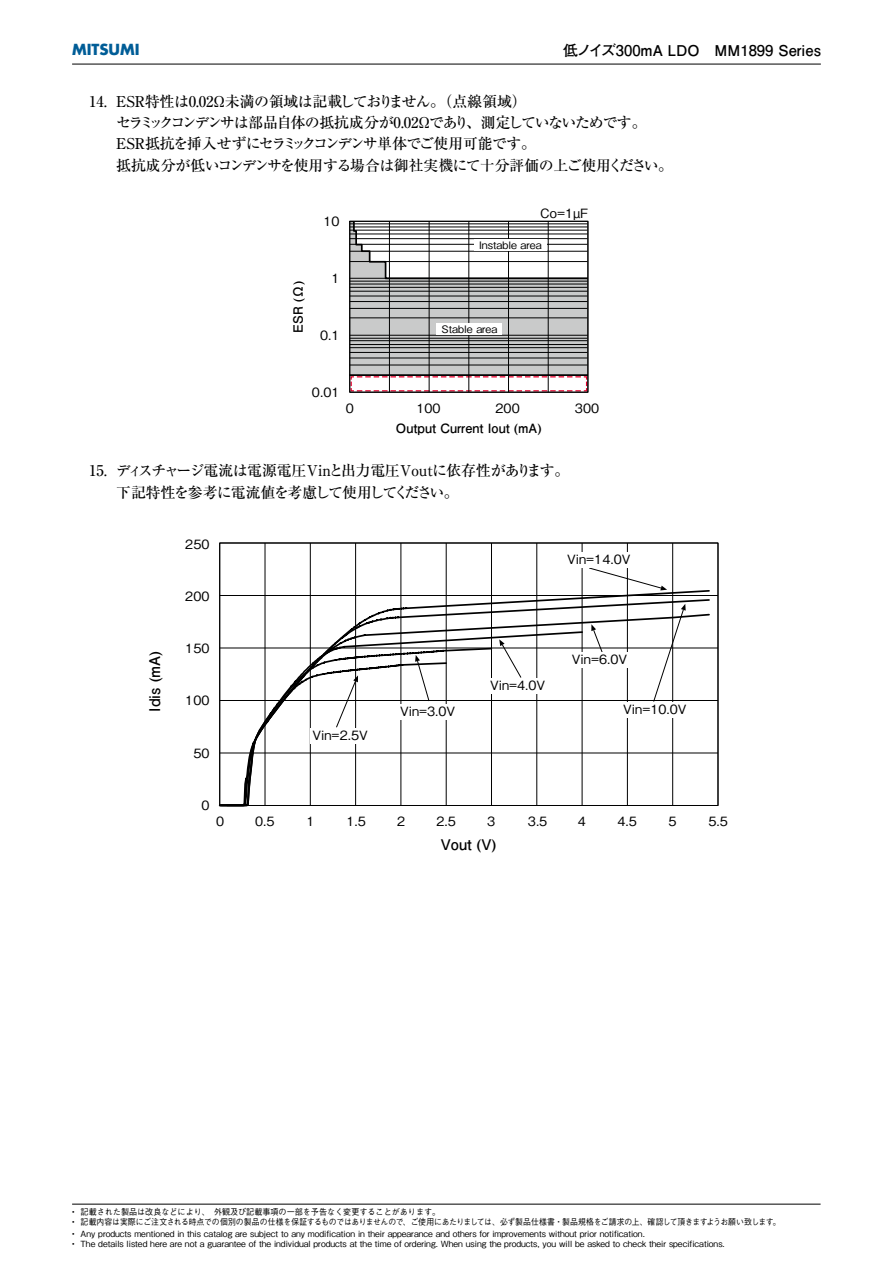
<style>
.page{position:relative;width:893px;height:1263px;background:#fff}
.page>*{position:absolute;margin:0;border:0;box-sizing:border-box;transform-origin:0 0}
.t1{font:14.85px/21.3px "Ryumin Pro Medium 90 pv RKSJ H";letter-spacing:-.045em;color:#000}
.t2{font:14.85px "Futo Go B101 Pro Bold 90 pv RKSJ H";color:#000}
.t3{font:700 14.85px "Futura";color:#005d97}
.t4{font:14.7px "Futo Go B101 Pro Bold 90 pv RKSJ H";color:#000}
.t5{font:12.75px "Gothic BBB Pro Medium 90 pv RKSJ H";color:#000}
.t6{font:12.75px "Futo Go B101 Pro Bold 90 pv RKSJ H";color:#000}
.t7{font:10.35px "Gothic BBB Pro Medium 90 pv RKSJ H";color:#000}
.t8{font:8.55px "Gothic BBB Pro Medium 90 pv RKSJ H";color:#000;scale:.92 1}
.t9{font:8.55px "Gothic BBB Pro Medium 90 pv RKSJ H";letter-spacing:-.02em;color:#000;scale:.92 1}
</style>
<div class="page">
<hr style="left:72px;top:1204px;width:748px;height:1px;background:#000">
<hr style="left:72px;top:64px;width:748px;height:1px;background:#000">
<svg style="left:351px;top:223px;width:235px;height:168px"></svg>
<div style="left:349px;top:221px;width:239px;height:172px;border:1px solid #000"></div>
<div style="left:435px;top:324px;width:66px;height:11px;background:#fff"></div>
<div style="left:474px;top:240px;width:72px;height:11px;background:#fff"></div>
<hr style="left:220px;top:595px;width:498px;height:1px;background:#000">
<hr style="left:220px;top:648px;width:498px;height:1px;background:#000">
<hr style="left:220px;top:700px;width:498px;height:1px;background:#000">
<hr style="left:220px;top:753px;width:498px;height:1px;background:#000">
<hr style="left:264px;top:543px;width:1px;height:262px;background:#000">
<hr style="left:310px;top:543px;width:1px;height:262px;background:#000">
<hr style="left:355px;top:543px;width:1px;height:262px;background:#000">
<hr style="left:400px;top:543px;width:1px;height:262px;background:#000">
<hr style="left:446px;top:543px;width:1px;height:262px;background:#000">
<hr style="left:491px;top:543px;width:1px;height:262px;background:#000">
<hr style="left:536px;top:543px;width:1px;height:262px;background:#000">
<hr style="left:581px;top:543px;width:1px;height:262px;background:#000">
<hr style="left:627px;top:543px;width:1px;height:262px;background:#000">
<hr style="left:672px;top:543px;width:1px;height:262px;background:#000">
<svg style="left:264px;top:598px;width:446px;height:15px"></svg>
<svg style="left:264px;top:613px;width:446px;height:191px"></svg>
<svg style="left:264px;top:630px;width:320px;height:174px"></svg>
<svg style="left:218px;top:647px;width:275px;height:160px"></svg>
<svg style="left:499px;top:639px;width:23px;height:39px"></svg>
<svg style="left:591px;top:624px;width:12px;height:28px"></svg>
<svg style="left:589px;top:567px;width:78px;height:23px"></svg>
<svg style="left:652px;top:604px;width:33px;height:98px"></svg>
<div style="left:310px;top:728px;width:60px;height:16px;background:#fff"></div>
<div style="left:397px;top:704px;width:61px;height:16px;background:#fff"></div>
<div style="left:487px;top:678px;width:61px;height:15px;background:#fff"></div>
<div style="left:569px;top:652px;width:61px;height:16px;background:#fff"></div>
<div style="left:621px;top:702px;width:67px;height:15px;background:#fff"></div>
<div style="left:565px;top:552px;width:67px;height:15px;background:#fff"></div>
<h1 class="t3" style="left:72px;top:43px;width:69px">MITSUMI</h1>
<h1 class="t2" style="left:563px;top:44px;width:259px">低ノイズ300mA LDO MM1899 Series</h1>
<h1 class="t1" style="left:116px;top:93px;width:558px;text-indent:-27px">14. ESR特性は0.02Ω未満の領域は記載しておりません。（点線領域）<br>セラミックコンデンサは部品自体の抵抗成分が0.02Ωであり、測定していないためです。ESR抵抗を挿入せずにセラミックコンデンサ単体でご使用可能です。<br>抵抗成分が低いコンデンサを使用する場合は御社実機にて十分評価の上ご使用ください。</h1>
<h3 class="t5" style="left:323px;top:216px;width:18px">10</h3>
<h3 class="t6" style="left:293px;top:333px;width:53px;rotate:-90deg">ESR (Ω)</h3>
<h3 class="t5" style="left:331px;top:273px;width:10px">1</h3>
<h3 class="t5" style="left:320px;top:330px;width:21px">0.1</h3>
<h3 class="t5" style="left:312px;top:387px;width:29px">0.01</h3>
<h3 class="t5" style="left:540px;top:209px;width:50px">Co=1µF</h3>
<p class="t7" style="left:479px;top:242px;width:64px">Instable area</p>
<p class="t7" style="left:441px;top:325px;width:57px">Stable area</p>
<h3 class="t5" style="left:346px;top:403px;width:10px">0</h3>
<h3 class="t5" style="left:416px;top:403px;width:26px">100</h3>
<h3 class="t5" style="left:495px;top:403px;width:26px">200</h3>
<h3 class="t5" style="left:575px;top:403px;width:26px">300</h3>
<h3 class="t6" style="left:396px;top:424px;width:147px">Output Current Iout (mA)</h3>
<h1 class="t1" style="left:116px;top:462px;width:455px;text-indent:-27px">15. ディスチャージ電流は電源電圧Vinと出力電圧Voutに依存性があります。下記特性を参考に電流値を考慮して使用してください。</h1>
<h2 class="t4" style="left:149px;top:712px;width:62px;rotate:-90deg">Idis (mA)</h2>
<h3 class="t5" style="left:185px;top:539px;width:26px">250</h3>
<h3 class="t5" style="left:185px;top:591px;width:26px">200</h3>
<h3 class="t5" style="left:185px;top:644px;width:26px">150</h3>
<h3 class="t5" style="left:185px;top:696px;width:26px">100</h3>
<h3 class="t5" style="left:193px;top:748px;width:18px">50</h3>
<h3 class="t5" style="left:201px;top:800px;width:10px">0</h3>
<h3 class="t5" style="left:567px;top:554px;width:65px">Vin=14.0V</h3>
<h3 class="t5" style="left:312px;top:730px;width:57px">Vin=2.5V</h3>
<h3 class="t5" style="left:400px;top:707px;width:57px">Vin=3.0V</h3>
<h3 class="t5" style="left:490px;top:680px;width:57px">Vin=4.0V</h3>
<h3 class="t5" style="left:572px;top:654px;width:57px">Vin=6.0V</h3>
<h3 class="t5" style="left:623px;top:704px;width:65px">Vin=10.0V</h3>
<h3 class="t5" style="left:216px;top:816px;width:10px">0</h3>
<h3 class="t5" style="left:255px;top:816px;width:21px">0.5</h3>
<h3 class="t5" style="left:306px;top:816px;width:10px">1</h3>
<h3 class="t5" style="left:346px;top:816px;width:21px">1.5</h3>
<h3 class="t5" style="left:397px;top:816px;width:10px">2</h3>
<h3 class="t5" style="left:436px;top:816px;width:21px">2.5</h3>
<h3 class="t5" style="left:487px;top:816px;width:10px">3</h3>
<h3 class="t5" style="left:528px;top:816px;width:21px">3.5</h3>
<h3 class="t5" style="left:578px;top:816px;width:10px">4</h3>
<h3 class="t5" style="left:617px;top:816px;width:21px">4.5</h3>
<h3 class="t5" style="left:668px;top:816px;width:10px">5</h3>
<h3 class="t5" style="left:708px;top:816px;width:21px">5.5</h3>
<h2 class="t4" style="left:441px;top:839px;width:57px">Vout (V)</h2>
<p class="t8" style="left:72px;top:1209px;width:401px">• 記載された製品は改良などにより、外観及び記載事項の一部を予告なく変更することがあります。</p>
<p class="t9" style="left:72px;top:1218px;width:771px">• 記載内容は実際にご注文される時点での個別の製品の仕様を保証するものではありませんので、ご使用にあたりましては、必ず製品仕様書・製品規格をご請求の上、確認して頂きますようお願い致します。</p>
<p class="t8" style="left:72px;top:1231px;width:624px">• Any products mentioned in this catalog are subject to any modification in their appearance and others for improvements without prior notification.</p>
<p class="t8" style="left:72px;top:1241px;width:711px">• The details listed here are not a guarantee of the individual products at the time of ordering. When using the products, you will be asked to check their specifications.</p>
</div>
